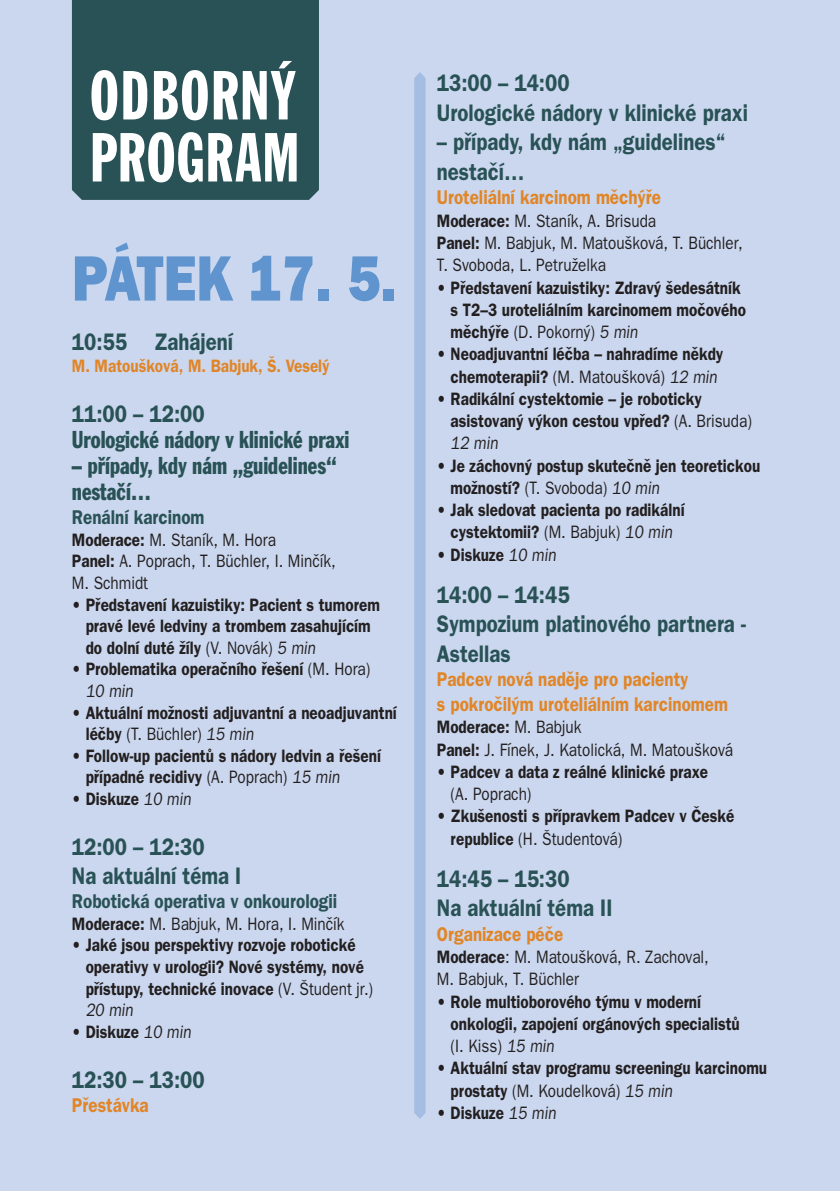
<style>
.page{position:relative;width:840px;height:1191px;background:#fff}
.page>*{position:absolute;margin:0;border:0;box-sizing:border-box;transform-origin:0 0}
.t1{font:68px/62px "Franklin Gothic CE Extra Cond";letter-spacing:.025em;color:#fff}
.t2{font:800 64.4px "Franklin Gothic CE";color:#5f94cf;scale:.85 1}
.t3{font:600 24px/29.4px "Franklin Gothic CE";color:#295256;scale:.85 1}
.t4{font:condensed 24px/26px "Franklin Gothic CE";color:#295256;scale:.85 1}
.t5{font:600 20px/24.6px "Franklin Gothic CE";color:#e18527;scale:.85 1}
.t6{font:600 20px "Franklin Gothic CE";color:#295256;scale:.85 1}
.t7{font:600 18px/22.2px "Franklin Gothic CE";color:#231f20;scale:.85 1}
.t8{font:18px/22.2px "Franklin Gothic CE";color:#231f20;scale:.85 1}
.t9{font:600 18px "Franklin Gothic CE";color:#e18527;scale:.85 1}
.s1{font-weight:600}
.s2{font-weight:400}
</style>
<div class="page">
<div style="left:0;top:0;width:839px;height:1191px;background:#cad7ee"></div>
<div style="left:72px;top:0;width:247px;height:200px;background:#295256"></div>
<svg style="left:414px;top:72px;width:11px;height:1047px;background:#a5bde2"></svg>
<h1 class="t1" style="left:90px;top:73px;width:211px">ODBORNÝ<br>PROGRAM</h1>
<h2 class="t2" style="left:72px;top:254px;width:383px">PÁTEK 17. 5.</h2>
<h3 class="t3" style="left:72px;top:329px;width:191px">10:55 Zahájení</h3>
<p class="t9" style="left:72px;top:358px;width:304px">M. Matoušková, M. Babjuk, Š. Veselý</p>
<h3 class="t3" style="left:72px;top:401px;width:157px">11:00 – 12:00</h3>
<h3 class="t4" style="left:72px;top:429px;width:328px">Urologické nádory v klinické praxi</h3>
<h3 class="t4" style="left:72px;top:455px;width:313px">– případy, kdy nám „guidelines“ nestačí…</h3>
<p class="t6" style="left:72px;top:509px;width:157px">Renální karcinom</p>
<p class="t8" style="left:72px;top:530px;width:311px;line-height:21.6px"><span class="s1">Moderace:</span> M. Staník, M. Hora<br><span class="s1">Panel:</span> A. Poprach, T. Büchler, I. Minčík,<br>M. Schmidt</p>
<p class="t7" style="left:86px;top:595px;width:347px;line-height:21.6px;text-indent:-14px"><span class="s2">•</span> Představení kazuistiky: Pacient s tumorem pravé levé ledviny a trombem zasahujícím do dolní duté žíly <span class="s2">(V. Novák) 5 min</span></p>
<p class="t7" style="left:86px;top:660px;width:336px;line-height:21.6px;text-indent:-14px"><span class="s2">•</span> Problematika operačního řešení <span class="s2">(M. Hora)<br>10 min</span></p>
<p class="t7" style="left:86px;top:703px;width:367px;line-height:21.6px;text-indent:-14px"><span class="s2">•</span> Aktuální možnosti adjuvantní a neoadjuvantní léčby <span class="s2">(T. Büchler) 15 min</span></p>
<p class="t7" style="left:86px;top:746px;width:349px;line-height:21.6px;text-indent:-14px"><span class="s2">•</span> Follow-up pacientů s nádory ledvin a řešení případné recidivy <span class="s2">(A. Poprach) 15 min</span></p>
<p class="t7" style="left:72px;top:789px;width:144px"><span class="s2">•</span> Diskuze <span class="s2">10 min</span></p>
<h3 class="t3" style="left:72px;top:835px;width:201px;line-height:28.8px">12:00 – 12:30<br>Na aktuální téma I</h3>
<p class="t6" style="left:72px;top:893px;width:313px">Robotická operativa v onkourologii</p>
<p class="t8" style="left:72px;top:914px;width:322px"><span class="s1">Moderace:</span> M. Babjuk, M. Hora, I. Minčík</p>
<p class="t7" style="left:86px;top:936px;width:339px;line-height:21.6px;text-indent:-14px"><span class="s2">•</span> Jaké jsou perspektivy rozvoje robotické operativy v urologii? Nové systémy, nové přístupy, technické inovace <span class="s2">(V. Študent jr.)<br>20 min</span></p>
<p class="t7" style="left:72px;top:1022px;width:144px"><span class="s2">•</span> Diskuze <span class="s2">10 min</span></p>
<h3 class="t3" style="left:72px;top:1067px;width:157px">12:30 – 13:00</h3>
<p class="t5" style="left:72px;top:1095px;width:92px">Přestávka</p>
<h3 class="t3" style="left:436px;top:71px;width:367px">13:00 – 14:00<br>Urologické nádory v klinické praxi</h3>
<h3 class="t3" style="left:436px;top:130px;width:341px">– případy, kdy nám „guidelines“ nestačí…</h3>
<p class="t5" style="left:436px;top:187px;width:265px">Uroteliální karcinom měchýře</p>
<p class="t8" style="left:436px;top:211px;width:361px"><span class="s1">Moderace:</span> M. Staník, A. Brisuda<br><span class="s1">Panel:</span> M. Babjuk, M. Matoušková, T. Büchler,<br>T. Svoboda, L. Petruželka</p>
<p class="t7" style="left:450px;top:278px;width:349px;text-indent:-14px"><span class="s2">•</span> Představení kazuistiky: Zdravý šedesátník s T2–3 uroteliálním karcinomem močového měchýře <span class="s2">(D. Pokorný) 5 min</span></p>
<p class="t7" style="left:436px;top:345px;width:338px;text-align:center"><span class="s2">•</span> Neoadjuvantní léčba – nahradíme někdy chemoterapii? <span class="s2">(M. Matoušková) 12 min</span></p>
<p class="t7" style="left:450px;top:389px;width:356px;text-indent:-14px"><span class="s2">•</span> Radikální cystektomie – je roboticky asistovaný výkon cestou vpřed? <span class="s2">(A. Brisuda)<br>12 min</span></p>
<p class="t7" style="left:450px;top:456px;width:365px;text-indent:-14px"><span class="s2">•</span> Je záchovný postup skutečně jen teoretickou možností? <span class="s2">(T. Svoboda) 10 min</span></p>
<p class="t7" style="left:436px;top:500px;width:293px;text-align:center"><span class="s2">•</span> Jak sledovat pacienta po radikální cystektomii? <span class="s2">(M. Babjuk) 10 min</span></p>
<p class="t7" style="left:436px;top:545px;width:144px"><span class="s2">•</span> Diskuze <span class="s2">10 min</span></p>
<h3 class="t3" style="left:436px;top:582px;width:365px">14:00 – 14:45<br>Sympozium platinového partnera -<br>Astellas</h3>
<p class="t5" style="left:436px;top:669px;width:344px">Padcev nová naděje pro pacienty<br>s pokročilým uroteliálním karcinomem</p>
<p class="t8" style="left:436px;top:717px;width:350px"><span class="s1">Moderace:</span> M. Babjuk<br><span class="s1">Panel:</span> J. Fínek, J. Katolická, M. Matoušková</p>
<p class="t7" style="left:436px;top:762px;width:320px">• Padcev a data z reálné klinické praxe</p>
<p class="t8" style="left:450px;top:784px;width:97px">(A. Poprach)</p>
<p class="t7" style="left:450px;top:806px;width:335px;text-indent:-14px">• Zkušenosti s přípravkem Padcev v České republice <span class="s2">(H. Študentová)</span></p>
<h3 class="t3" style="left:436px;top:866px;width:208px">14:45 – 15:30<br>Na aktuální téma II</h3>
<p class="t5" style="left:436px;top:923px;width:150px">Organizace péče</p>
<p class="t8" style="left:436px;top:947px;width:321px"><span class="s1">Moderace</span>: M. Matoušková, R. Zachoval,<br>M. Babjuk, T. Büchler</p>
<p class="t7" style="left:450px;top:992px;width:341px;text-indent:-14px"><span class="s2">•</span> Role multioborového týmu v moderní onkologii, zapojení orgánových specialistů</p>
<p class="t8" style="left:450px;top:1036px;width:126px">(I. Kiss) 15 min</p>
<p class="t7" style="left:450px;top:1058px;width:374px;text-indent:-14px"><span class="s2">•</span> Aktuální stav programu screeningu karcinomu prostaty <span class="s2">(M. Koudelková) 15 min</span></p>
<p class="t7" style="left:436px;top:1103px;width:144px"><span class="s2">•</span> Diskuze <span class="s2">15 min</span></p>
</div>
